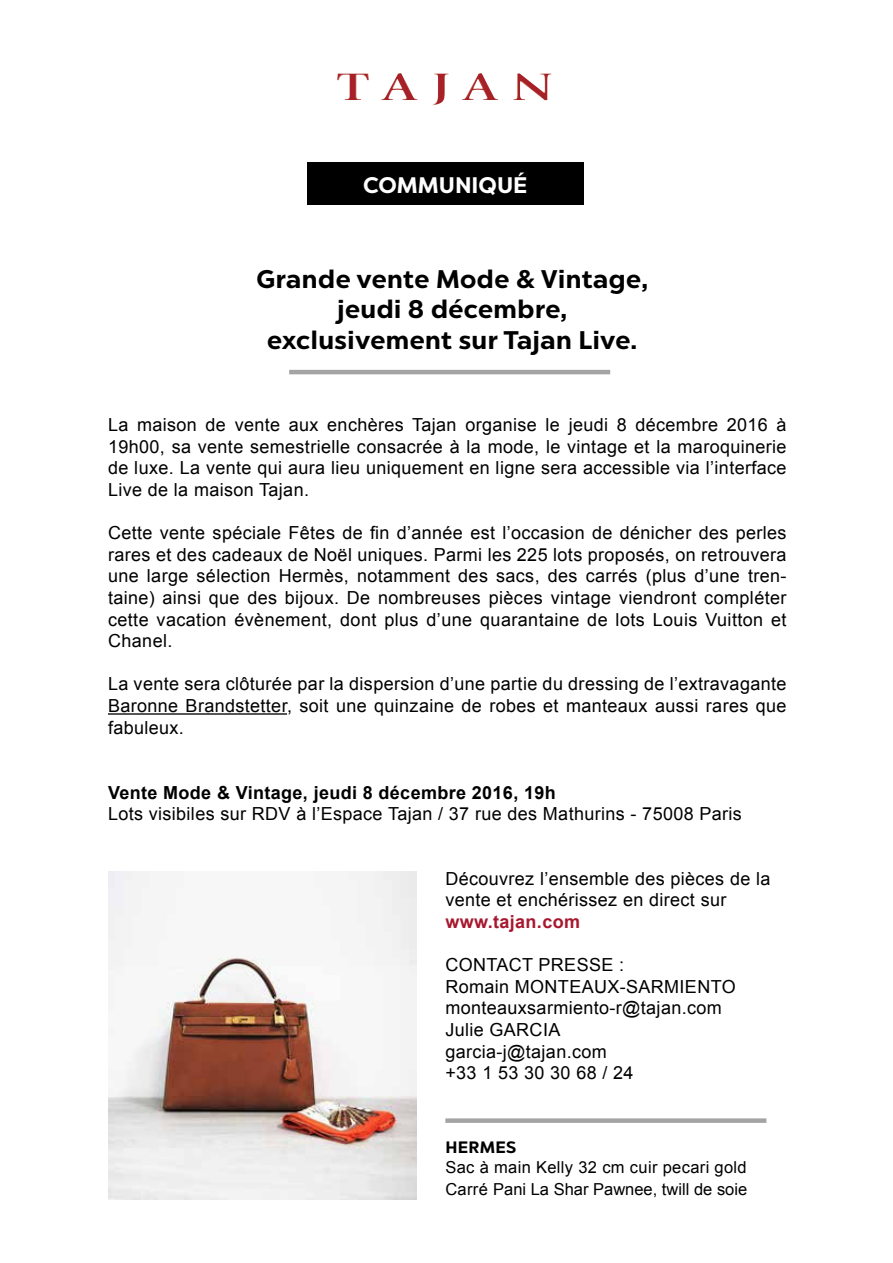
<style>
.page{position:relative;width:893px;height:1263px;background:#fff}
.page>*{position:absolute;margin:0;border:0;box-sizing:border-box;transform-origin:0 0}
.t1{font:700 25.5px/30.6px "Chronica Pro";letter-spacing:.02em;color:#000;text-align:center}
.t2{font:700 22.5px "Chronica Pro";color:#fff}
.t3{font:18px/21.6px "Arial";letter-spacing:.02em;color:#000;text-align:justify}
.t4{font:700 18px "Arial";letter-spacing:.02em;color:#000}
.t5{font:700 18px "Arial";letter-spacing:.02em;color:#a7182f}
.t6{font:16.5px/21.6px "Arial";letter-spacing:.02em;color:#000}
.t7{font:700 16.5px "Chronica Pro";letter-spacing:.02em;color:#000}
</style>
<div class="page">
<img style="left:465px;top:73px;width:16px;height:25px">
<div style="left:307px;top:162px;width:277px;height:43px;background:#000"></div>
<hr style="left:108px;top:713px;width:179px;height:2px;background:#000">
<hr style="left:289px;top:370px;width:321px;height:4px;background:#a5a4a4">
<img style="left:108px;top:872px;width:309px;height:327px">
<div style="left:445px;top:1118px;width:321px;height:5px;background:#a5a4a4"></div>
<p class="t2" style="left:363px;top:171px;width:166px">COMMUNIQUÉ</p>
<h1 class="t1" style="left:257px;top:263px;width:393px">Grande vente Mode &amp; Vintage, jeudi 8 décembre, exclusivement sur Tajan Live.</h1>
<p class="t3" style="left:108px;top:414px;width:680px">La maison de vente aux enchères Tajan organise le jeudi 8 décembre 2016 à 19h00, sa vente semestrielle consacrée à la mode, le vintage et la maroquinerie de luxe. La vente qui aura lieu uniquement en ligne sera accessible via l’interface Live de la maison Tajan.</p>
<p class="t3" style="left:108px;top:522px;width:680px">Cette vente spéciale Fêtes de fin d’année est l’occasion de dénicher des perles rares et des cadeaux de Noël uniques. Parmi les 225 lots proposés, on retrouvera une large sélection Hermès, notamment des sacs, des carrés (plus d’une tren&shy;taine) ainsi que des bijoux. De nombreuses pièces vintage viendront compléter cette vacation évènement, dont plus d’une quarantaine de lots Louis Vuitton et Chanel.</p>
<p class="t3" style="left:108px;top:673px;width:680px">La vente sera clôturée par la dispersion d’une partie du dressing de l’extravagante Baronne Brandstetter, soit une quinzaine de robes et manteaux aussi rares que fabuleux.</p>
<p class="t4" style="left:108px;top:780px;width:449px">Vente Mode &amp; Vintage, jeudi 8 décembre 2016, 19h</p>
<p class="t3" style="left:108px;top:803px;width:635px">Lots visibiles sur RDV à l’Espace Tajan / 37 rue des Mathurins - 75008 Paris</p>
<p class="t3" style="left:445px;top:868px;width:327px">Découvrez l’ensemble des pièces de la vente et enchérissez en direct sur</p>
<p class="t5" style="left:445px;top:910px;width:136px">www.tajan.com</p>
<p class="t3" style="left:445px;top:954px;width:292px;text-align:left">CONTACT PRESSE :<br>Romain MONTEAUX-SARMIENTO monteauxsarmiento-r@tajan.com<br>Julie GARCIA<br>garcia-j@tajan.com<br>+33 1 53 30 30 68 / 24</p>
<p class="t7" style="left:445px;top:1137px;width:72px">HERMES</p>
<p class="t6" style="left:445px;top:1157px;width:303px">Sac à main Kelly 32 cm cuir pecari gold<br>Carré Pani La Shar Pawnee, twill de soie</p>
</div>
